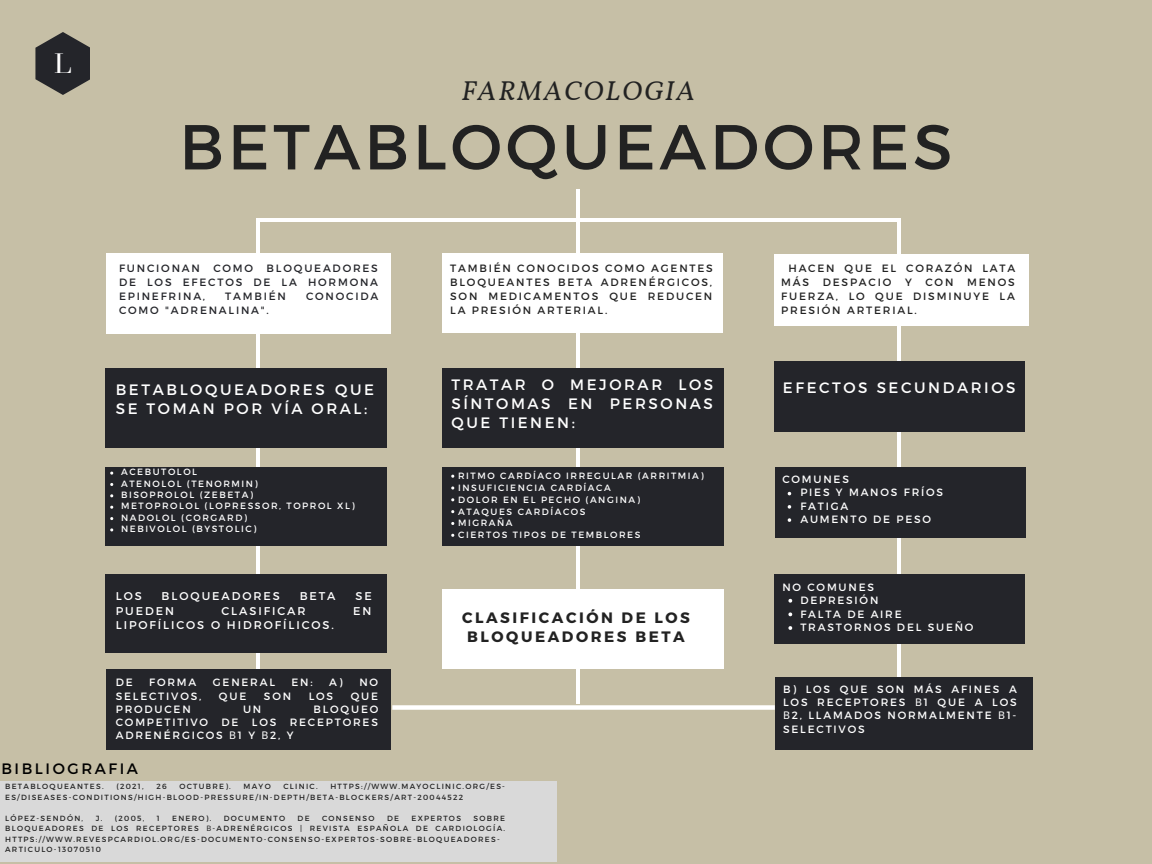
<style>
.page{position:relative;width:1152px;height:864px;background:#c6bfa6}
.page>*{position:absolute;margin:0;border:0;box-sizing:border-box;transform-origin:0 0}
.t1{font:63.45px "Montserrat";letter-spacing:.06em;color:#222}
.t2{font:29.25px "Bodoni FLF";color:#fff}
.t3{font:italic 27.15px "Vollkorn";letter-spacing:.07em;color:#222}
.t4{font:15.15px/19.4px "Montserrat";letter-spacing:.17em;color:#fff}
.t5{font:700 15.15px/19.2px "Montserrat";letter-spacing:.17em;color:#222;text-align:center}
.t6{font:15.15px "Montserrat";letter-spacing:.17em;color:#000}
.t7{font:11.25px "Montserrat";letter-spacing:.17em;color:#fff}
.t8{font:10.65px/13.2px "Montserrat";letter-spacing:.17em;color:#fff}
.t9{font:10.65px/14.1px "Montserrat";letter-spacing:.17em;color:#222;text-align:justify}
.t10{font:10.65px/14.1px "Montserrat";letter-spacing:.17em;color:#24252a;text-align:justify}
.t11{font:9.15px/11.4px "Montserrat";letter-spacing:.17em;color:#fff}
.t12{font:7.5px/10.5px "Montserrat";letter-spacing:.17em;color:#222}
.s1{font-family:"Noto Sans"}
</style>
<div class="page">
<svg style="left:35px;top:32px;width:54px;height:63px"></svg>
<hr style="left:256px;top:218px;width:3px;height:469px;background:#fff">
<hr style="left:577px;top:190px;width:3px;height:514px;background:#fff">
<div style="left:443px;top:368px;width:281px;height:79px;background:#24252a"></div>
<div style="left:106px;top:254px;width:284px;height:80px;background:#fff"></div>
<div style="left:106px;top:368px;width:281px;height:79px;background:#24252a"></div>
<div style="left:106px;top:467px;width:281px;height:79px;background:#24252a"></div>
<div style="left:443px;top:254px;width:280px;height:79px;background:#fff"></div>
<div style="left:443px;top:467px;width:281px;height:79px;background:#24252a"></div>
<div style="left:443px;top:590px;width:281px;height:78px;background:#fff"></div>
<div style="left:106px;top:670px;width:284px;height:80px;background:#24252a"></div>
<hr style="left:898px;top:218px;width:3px;height:470px;background:#fff">
<div style="left:774px;top:255px;width:254px;height:70px;background:#fff"></div>
<div style="left:774px;top:361px;width:251px;height:70px;background:#24252a"></div>
<div style="left:775px;top:468px;width:250px;height:69px;background:#24252a"></div>
<div style="left:774px;top:574px;width:251px;height:70px;background:#24252a"></div>
<div style="left:776px;top:678px;width:257px;height:72px;background:#24252a"></div>
<hr style="left:256px;top:218px;width:645px;height:3px;background:#fff">
<div style="left:392px;top:705px;width:383px;height:5px;background:#fff"></div>
<div style="left:106px;top:574px;width:281px;height:79px;background:#24252a"></div>
<div style="left:0;top:781px;width:557px;height:81px;background:#d9d9d9"></div>
<svg style="left:451px;top:486px;width:3px;height:4px"></svg>
<svg style="left:788px;top:505px;width:3px;height:4px"></svg>
<svg style="left:788px;top:518px;width:3px;height:4px"></svg>
<svg style="left:788px;top:599px;width:4px;height:4px"></svg>
<svg style="left:788px;top:612px;width:4px;height:4px"></svg>
<svg style="left:788px;top:626px;width:4px;height:4px"></svg>
<h2 class="t2" style="left:54px;top:47px;width:19px">L</h2>
<h3 class="t3" style="left:461px;top:74px;width:235px">FARMACOLOGIA</h3>
<h1 class="t1" style="left:179px;top:106px;width:775px">BETABLOQUEADORES</h1>
<h3 class="t10" style="left:119px;top:261px;width:261px;text-indent:148px">BLOQUEADORES DE LOS EFECTOS DE LA HORMONA EPINEFRINA,</h3>
<h3 class="t10" style="left:119px;top:261px;width:82px">FUNCIONAN</h3>
<h3 class="t10" style="left:213px;top:261px;width:41px">COMO</h3>
<h3 class="t10" style="left:225px;top:289px;width:62px">TAMBIÉN</h3>
<h3 class="t10" style="left:306px;top:289px;width:74px">CONOCIDA</h3>
<h3 class="t10" style="left:119px;top:303px;width:151px">COMO "ADRENALINA".</h3>
<h3 class="t9" style="left:450px;top:261px;width:264px">TAMBIÉN CONOCIDOS COMO AGENTES BLOQUEANTES BETA ADRENÉRGICOS, SON MEDICAMENTOS QUE REDUCEN LA PRESIÓN ARTERIAL.</h3>
<h3 class="t9" style="left:781px;top:261px;width:236px;text-indent:7px">HACEN QUE EL CORAZÓN LATA<br>MÁS</h3>
<h3 class="t9" style="left:781px;top:275px;width:235px;text-indent:186px">MENOS FUERZA, LO QUE DISMINUYE LA PRESIÓN ARTERIAL.</h3>
<h3 class="t9" style="left:823px;top:275px;width:70px">DESPACIO</h3>
<h3 class="t9" style="left:905px;top:275px;width:8px">Y</h3>
<h3 class="t9" style="left:925px;top:275px;width:30px">CON</h3>
<h3 class="t4" style="left:116px;top:379px;width:260px">BETABLOQUEADORES QUE<br>SE TOMAN POR VÍA ORAL:</h3>
<h3 class="t4" style="left:451px;top:374px;width:263px;text-align:justify">TRATAR O MEJORAR LOS SÍNTOMAS EN PERSONAS QUE TIENEN:</h3>
<h3 class="t4" style="left:783px;top:377px;width:234px">EFECTOS SECUNDARIOS</h3>
<p class="t11" style="left:121px;top:466px;width:235px">ACEBUTOLOL<br>ATENOLOL (TENORMIN)<br>BISOPROLOL (ZEBETA)<br>METOPROLOL (LOPRESSOR, TOPROL XL)<br>NADOLOL (CORGARD)<br>NEBIVOLOL (BYSTOLIC)</p>
<p class="t11" style="left:458px;top:470px;width:247px;line-height:11.9px">RITMO CARDÍACO IRREGULAR (ARRITMIA)<br>INSUFICIENCIA CARDÍACA<br>DOLOR EN EL PECHO (ANGINA)<br>ATAQUES CARDÍACOS<br>MIGRAÑA<br>CIERTOS TIPOS DE TEMBLORES</p>
<h3 class="t8" style="left:782px;top:472px;width:68px">COMUNES</h3>
<h3 class="t8" style="left:800px;top:485px;width:144px">PIES Y MANOS FRÍOS<br>FATIGA<br>AUMENTO DE PESO</h3>
<h3 class="t7" style="left:116px;top:589px;width:27px">LOS</h3>
<h3 class="t7" style="left:162px;top:589px;width:120px">BLOQUEADORES</h3>
<h3 class="t7" style="left:300px;top:589px;width:37px">BETA</h3>
<h3 class="t7" style="left:355px;top:589px;width:18px">SE</h3>
<h3 class="t7" style="left:116px;top:603px;width:60px">PUEDEN</h3>
<h3 class="t7" style="left:222px;top:603px;width:86px">CLASIFICAR</h3>
<h3 class="t7" style="left:353px;top:603px;width:20px">EN</h3>
<h3 class="t7" style="left:116px;top:617px;width:220px">LIPOFÍLICOS O HIDROFÍLICOS.</h3>
<h3 class="t5" style="left:462px;top:607px;width:229px">CLASIFICACIÓN DE LOS<br>BLOQUEADORES BETA</h3>
<h3 class="t8" style="left:782px;top:580px;width:93px">NO COMUNES</h3>
<h3 class="t8" style="left:800px;top:593px;width:175px;line-height:13.6px">DEPRESIÓN<br>FALTA DE AIRE<br>TRASTORNOS DEL SUEÑO</h3>
<h3 class="t8" style="left:116px;top:675px;width:18px">DE</h3>
<h3 class="t8" style="left:149px;top:675px;width:49px">FORMA</h3>
<h3 class="t8" style="left:213px;top:675px;width:64px">GENERAL</h3>
<h3 class="t8" style="left:292px;top:675px;width:23px">EN:</h3>
<h3 class="t8" style="left:329px;top:675px;width:50px">A) NO</h3>
<h3 class="t8" style="left:116px;top:689px;width:87px">SELECTIVOS,</h3>
<h3 class="t8" style="left:219px;top:689px;width:29px">QUE</h3>
<h3 class="t8" style="left:264px;top:689px;width:29px">SON</h3>
<h3 class="t8" style="left:309px;top:689px;width:26px">LOS</h3>
<h3 class="t8" style="left:351px;top:689px;width:29px">QUE</h3>
<h3 class="t8" style="left:116px;top:702px;width:77px">PRODUCEN</h3>
<h3 class="t8" style="left:243px;top:702px;width:20px">UN</h3>
<h3 class="t8" style="left:314px;top:702px;width:66px">BLOQUEO</h3>
<h3 class="t8" style="left:116px;top:715px;width:94px">COMPETITIVO</h3>
<h3 class="t8" style="left:222px;top:715px;width:18px">DE</h3>
<h3 class="t8" style="left:252px;top:715px;width:26px">LOS</h3>
<h3 class="t8" style="left:116px;top:715px;width:264px;text-indent:174px">RECEPTORES<br>ADRENÉRGICOS <span class="s1">Β</span>1 Y <span class="s1">Β</span>2, Y</h3>
<h3 class="t8" style="left:783px;top:682px;width:235px;text-align:justify">B) LOS QUE SON MÁS AFINES A LOS RECEPTORES <span class="s1">Β</span>1 QUE A LOS <span class="s1">Β</span>2, LLAMADOS NORMALMENTE <span class="s1">Β</span>1- SELECTIVOS</h3>
<h3 class="t6" style="left:1px;top:759px;width:138px">BIBLIOGRAFIA</h3>
<p class="t12" style="left:5px;top:781px;width:501px;text-indent:325px">HTTPS://WWW.MAYOCLINIC.ORG/ES-<br>ES/DISEASES-CONDITIONS/HIGH-BLOOD-PRESSURE/IN-DEPTH/BETA-BLOCKERS/ART-20044522</p>
<p class="t12" style="left:5px;top:813px;width:80px">LÓPEZ-SENDÓN,</p>
<p class="t12" style="left:96px;top:813px;width:50px">J. (2005,</p>
<p class="t12" style="left:157px;top:813px;width:4px">1</p>
<p class="t12" style="left:172px;top:813px;width:41px">ENERO).</p>
<p class="t12" style="left:224px;top:813px;width:63px">DOCUMENTO</p>
<p class="t12" style="left:298px;top:813px;width:14px">DE</p>
<p class="t12" style="left:322px;top:813px;width:54px">CONSENSO</p>
<p class="t12" style="left:387px;top:813px;width:14px">DE</p>
<p class="t12" style="left:411px;top:813px;width:51px">EXPERTOS</p>
<p class="t12" style="left:5px;top:781px;width:100px">BETABLOQUEANTES.</p>
<p class="t12" style="left:116px;top:781px;width:29px">(2021,</p>
<p class="t12" style="left:156px;top:781px;width:12px">26</p>
<p class="t12" style="left:179px;top:781px;width:53px">OCTUBRE).</p>
<p class="t12" style="left:244px;top:781px;width:29px">MAYO</p>
<p class="t12" style="left:283px;top:781px;width:36px">CLINIC.</p>
<p class="t12" style="left:5px;top:813px;width:501px;text-indent:468px">SOBRE BLOQUEADORES DE LOS RECEPTORES <span class="s1">Β</span>-ADRENÉRGICOS | REVISTA ESPAÑOLA DE CARDIOLOGÍA.<br>HTTPS://WWW.REVESPCARDIOL.ORG/ES-DOCUMENTO-CONSENSO-EXPERTOS-SOBRE-BLOQUEADORES-ARTICULO-13070510</p>
</div>
